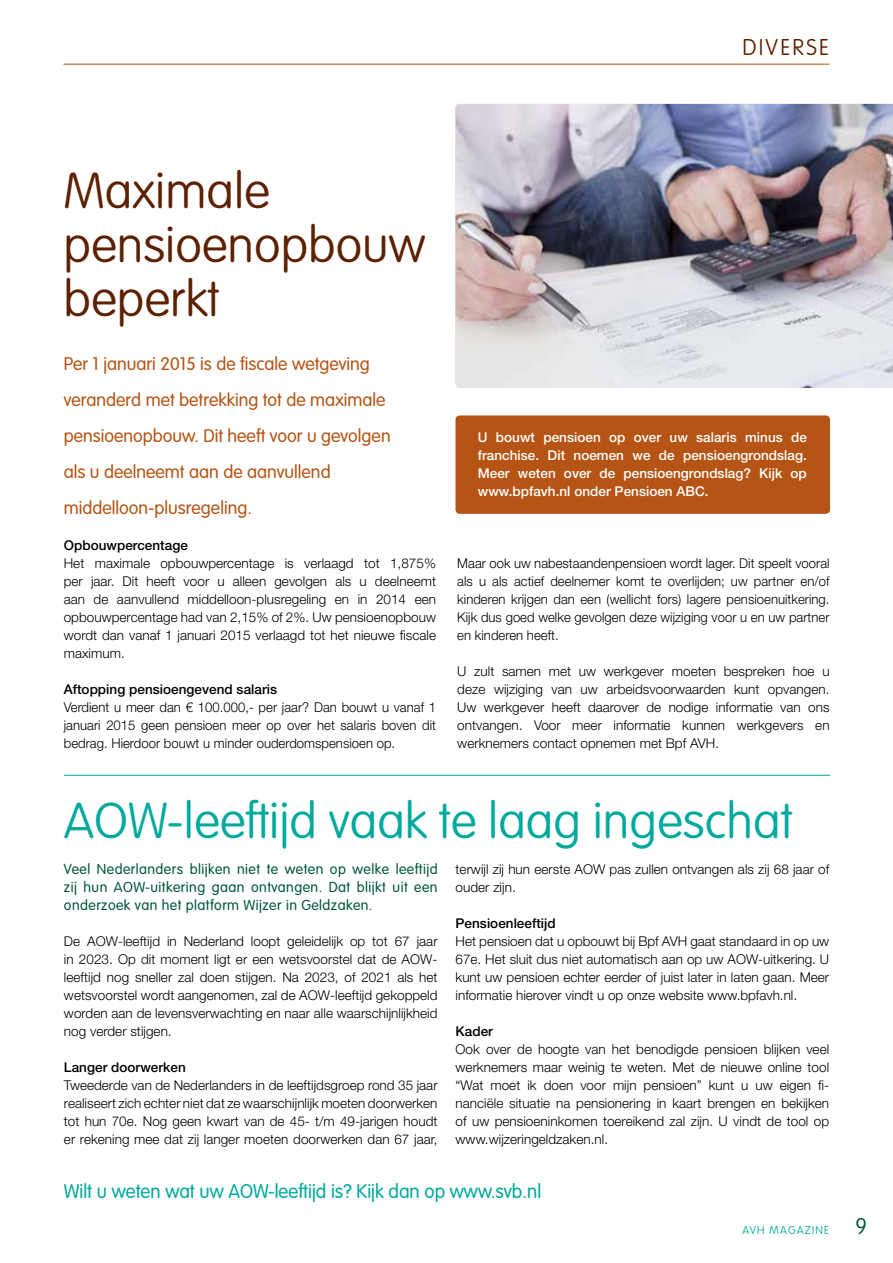
<style>
.page{position:relative;width:893px;height:1263px;background:#fff}
.page>*{position:absolute;margin:0;border:0;box-sizing:border-box;transform-origin:0 0}
.t1{font:100 49.5px "VAG Rounded LT";color:#00a99d}
.t2{font:100 49.5px/54px "VAG Rounded LT";color:#5d2000}
.t3{font:100 22.5px "VAG Rounded LT";letter-spacing:.1em;color:#5d2000}
.t4{font:300 19.5px "VAG Rounded LT";color:#00a99d}
.t5{font:300 18px/36px "VAG Rounded LT";color:#b55414}
.t6{font:300 14.25px/18px "VAG Rounded LT";letter-spacing:.03em;color:#005837;text-align:justify}
.t7{font:300 13.5px/18px "Helvetica Neue LT";letter-spacing:.005em;color:#000;text-align:justify}
.t8{font:500 13.5px/18px "Helvetica Neue LT";letter-spacing:.005em;color:#fff;text-align:justify}
.t9{font:500 13.5px "Helvetica Neue LT";letter-spacing:.005em;color:#000}
.t10{font:100 11.25px "VAG Rounded LT";letter-spacing:.1em;color:#00a99d}
.s1{font-size:22.5px;color:#005837}
</style>
<div class="page">
<hr style="left:64px;top:64px;width:765px;height:1px;background:#b55414">
<hr style="left:64px;top:775px;width:766px;height:1px;background:#00a99d">
<img style="left:455px;top:104px;width:438px;height:284px">
<div style="left:455px;top:415px;width:375px;height:99px;background:#b55414;border-radius:4px"></div>
<h2 class="t3" style="left:742px;top:35px;width:88px">DIVERSE</h2>
<h1 class="t2" style="left:64px;top:165px;width:363px">Maximale pensioenopbouw beperkt</h1>
<h3 class="t5" style="left:64px;top:346px;width:328px">Per 1 januari 2015 is de fiscale wetgeving veranderd met betrekking tot de maximale pensioenopbouw. Dit heeft voor u gevolgen als u deelneemt aan de aanvullend middelloon-plusregeling.</h3>
<p class="t9" style="left:64px;top:537px;width:126px">Opbouwpercentage</p>
<p class="t7" style="left:64px;top:554px;width:374px">Het maximale opbouwpercentage is verlaagd tot 1,875% per jaar. Dit heeft voor u alleen gevolgen als u deelneemt aan de aanvullend middelloon-plusregeling en in 2014 een opbouwpercentage had van 2,15% of 2%. Uw pensioenopbouw wordt dan vanaf 1 januari 2015 verlaagd tot het nieuwe fiscale maximum.</p>
<p class="t9" style="left:64px;top:681px;width:215px">Aftopping pensioengevend salaris</p>
<p class="t7" style="left:64px;top:698px;width:374px">Verdient u meer dan € 100.000,- per jaar? Dan bouwt u vanaf 1 januari 2015 geen pensioen meer op over het salaris boven dit bedrag. Hierdoor bouwt u minder ouderdomspensioen op.</p>
<p class="t8" style="left:478px;top:428px;width:331px">U bouwt pensioen op over uw salaris minus de franchise. Dit noemen we de pensioengrondslag.<br>Meer weten over de pensioengrondslag? Kijk op www.bpfavh.nl onder Pensioen ABC.</p>
<p class="t7" style="left:457px;top:554px;width:374px">Maar ook uw nabestaandenpensioen wordt lager. Dit speelt vooral als u als actief deelnemer komt te overlijden; uw partner en/of kinderen krijgen dan een (wellicht fors) lagere pensioenuitkering.<br>Kijk dus goed welke gevolgen deze wijziging voor u en uw partner en kinderen heeft.</p>
<p class="t7" style="left:457px;top:662px;width:374px">U zult samen met uw werkgever moeten bespreken hoe u deze wijziging van uw arbeidsvoorwaarden kunt opvangen.<br>Uw werkgever heeft daarover de nodige informatie van ons ontvangen. Voor meer informatie kunnen werkgevers en werknemers contact opnemen met Bpf AVH.</p>
<h1 class="t1" style="left:64px;top:792px;width:730px">AOW-leeftijd vaak te laag ingeschat</h1>
<p class="t6" style="left:64px;top:860px;width:375px">Veel Nederlanders blijken niet te weten op welke leeftijd zij hun AOW-uitkering gaan ontvangen. Dat blijkt uit een onderzoek van het platform Wijzer in Geldzaken.</p>
<p class="t7" style="left:64px;top:932px;width:375px">De AOW-leeftijd in Nederland loopt geleidelijk op tot 67 jaar in 2023. Op dit moment ligt er een wetsvoorstel dat de AOW&shy;leeftijd nog sneller zal doen stijgen. Na 2023, of 2021 als het wetsvoorstel wordt aangenomen, zal de AOW-leeftijd gekoppeld worden aan de levensverwachting en naar alle waarschijnlijkheid nog verder stijgen.</p>
<p class="t9" style="left:64px;top:1059px;width:123px">Langer doorwerken</p>
<p class="t7" style="left:64px;top:1076px;width:375px">Tweederde van de Nederlanders in de leeftijdsgroep rond 35 jaar realiseert zich echter niet dat ze waarschijnlijk moeten doorwerken tot hun 70e. Nog geen kwart van de 45- t/m 49-jarigen houdt er rekening mee dat zij langer moeten doorwerken dan 67 jaar,</p>
<p class="t7" style="left:456px;top:860px;width:375px">terwijl zij hun eerste AOW pas zullen ontvangen als zij 68 jaar of ouder zijn.</p>
<p class="t9" style="left:456px;top:915px;width:102px">Pensioenleeftijd</p>
<p class="t7" style="left:456px;top:932px;width:375px">Het pensioen dat u opbouwt bij Bpf AVH gaat standaard in op uw 67e. Het sluit dus niet automatisch aan op uw AOW-uitkering. U kunt uw pensioen echter eerder of juist later in laten gaan. Meer informatie hierover vindt u op onze website www.bpfavh.nl.</p>
<p class="t9" style="left:456px;top:1023px;width:39px">Kader</p>
<p class="t7" style="left:456px;top:1040px;width:375px">Ook over de hoogte van het benodigde pensioen blijken veel werknemers maar weinig te weten. Met de nieuwe online tool “Wat moet ik doen voor mijn pensioen” kunt u uw eigen fi&shy;nanciële situatie na pensionering in kaart brengen en bekijken of uw pensioeninkomen toereikend zal zijn. U vindt de tool op www.wijzeringeldzaken.nl.</p>
<h3 class="t4" style="left:64px;top:1180px;width:479px">Wilt u weten wat uw AOW-leeftijd is? Kijk dan op www.svb.nl</h3>
<p class="t10" style="left:742px;top:1223px;width:126px">AVH MAGAZINE <span class="s1">9</span></p>
</div>
